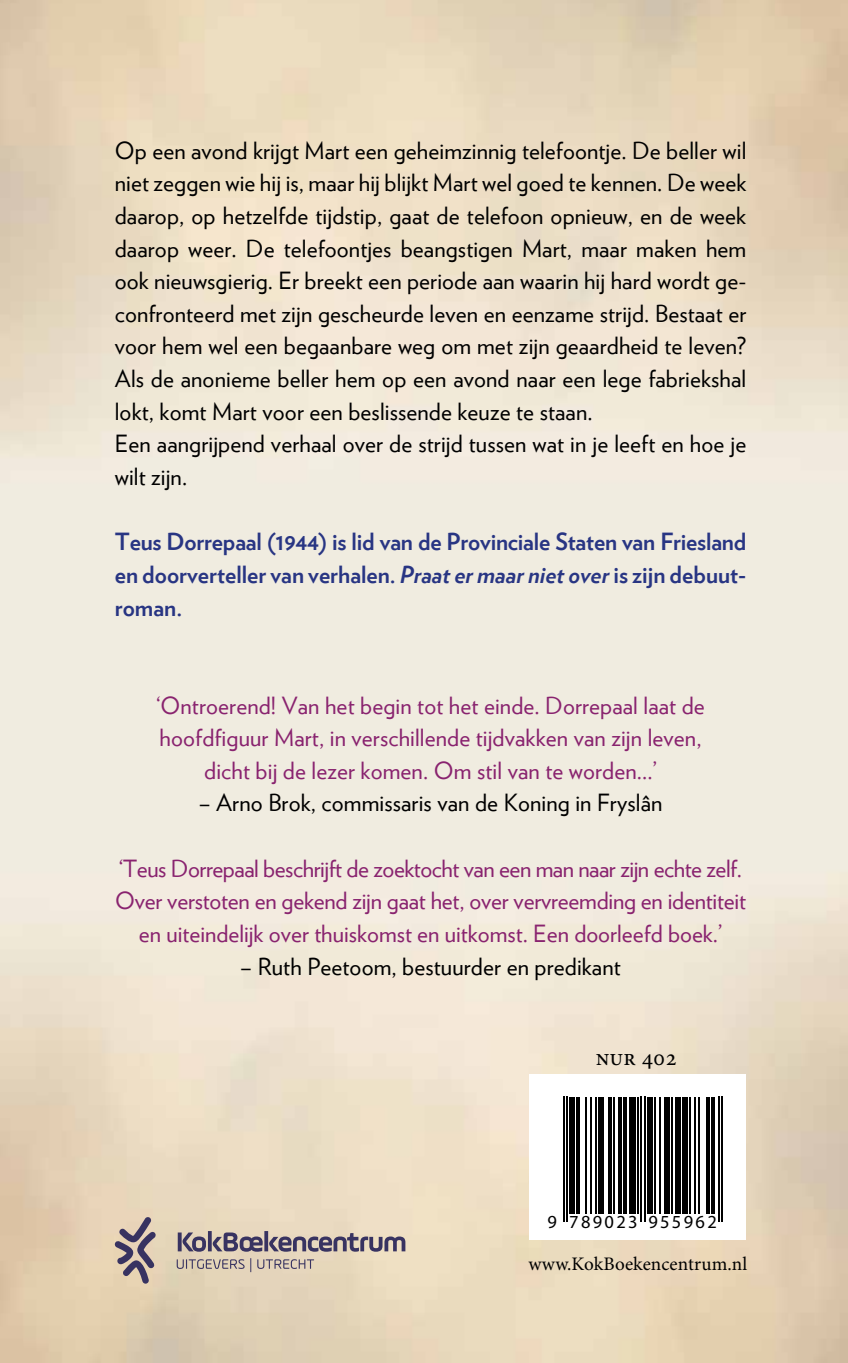
<style>
.page{position:relative;width:848px;height:1363px;background:#fff}
.page>*{position:absolute;margin:0;border:0;box-sizing:border-box;transform-origin:0 0}
.t1{font:23.62px/32.6px "Verlag";letter-spacing:.005em;color:#000}
.t2{font:23.62px/32.6px "Verlag";color:#89236f;text-align:center}
.t3{font:700 23.62px/32.6px "Verlag";color:#283583;text-align:justify}
.t4{font:23.62px "Minion Pro";letter-spacing:.01em;color:#000}
.t5{font:19.12px "Minion Pro";letter-spacing:.005em;color:#000}
.t6{font:18.45px "Myriad Pro";letter-spacing:.125em;color:#000}
.s1{font-style:italic}
</style>
<div class="page">
<img style="left:0;top:0;width:848px;height:1362px">
<svg style="left:178px;top:1230px;width:227px;height:21px;background:#9d9196"></svg>
<svg style="left:177px;top:1257px;width:74px;height:14px"></svg>
<svg style="left:257px;top:1259px;width:57px;height:9px"></svg>
<svg style="left:114px;top:1216px;width:42px;height:67px;background:#a89a97"></svg>
<div style="left:529px;top:1074px;width:217px;height:166px;background:#fff"></div>
<hr style="left:563px;top:1096px;width:2px;height:125px;background:#000">
<hr style="left:566px;top:1096px;width:2px;height:125px;background:#000">
<div style="left:570px;top:1096px;width:5px;height:117px;background:#000"></div>
<hr style="left:576px;top:1096px;width:4px;height:117px;background:#000">
<hr style="left:585px;top:1096px;width:1px;height:117px;background:#000">
<hr style="left:590px;top:1096px;width:2px;height:117px;background:#000">
<hr style="left:595px;top:1096px;width:2px;height:117px;background:#000">
<div style="left:598px;top:1096px;width:5px;height:117px;background:#000"></div>
<hr style="left:608px;top:1096px;width:4px;height:117px;background:#000">
<hr style="left:613px;top:1096px;width:2px;height:117px;background:#000">
<hr style="left:618px;top:1096px;width:4px;height:117px;background:#000">
<hr style="left:623px;top:1096px;width:4px;height:117px;background:#000">
<div style="left:629px;top:1096px;width:6px;height:117px;background:#000"></div>
<hr style="left:637px;top:1096px;width:2px;height:117px;background:#000">
<hr style="left:640px;top:1096px;width:2px;height:125px;background:#000">
<hr style="left:644px;top:1096px;width:1px;height:125px;background:#000">
<div style="left:647px;top:1096px;width:5px;height:117px;background:#000"></div>
<hr style="left:654px;top:1096px;width:2px;height:117px;background:#000">
<hr style="left:659px;top:1096px;width:2px;height:117px;background:#000">
<div style="left:664px;top:1096px;width:5px;height:117px;background:#000"></div>
<hr style="left:671px;top:1096px;width:1px;height:117px;background:#000">
<div style="left:676px;top:1096px;width:5px;height:117px;background:#000"></div>
<div style="left:682px;top:1096px;width:6px;height:117px;background:#000"></div>
<hr style="left:689px;top:1096px;width:2px;height:117px;background:#000">
<hr style="left:694px;top:1096px;width:2px;height:117px;background:#000">
<hr style="left:698px;top:1096px;width:1px;height:117px;background:#000">
<hr style="left:706px;top:1096px;width:4px;height:117px;background:#000">
<hr style="left:711px;top:1096px;width:4px;height:117px;background:#000">
<hr style="left:718px;top:1096px;width:2px;height:125px;background:#000">
<hr style="left:721px;top:1096px;width:2px;height:125px;background:#000">
<p class="t1" style="left:115px;top:132px;width:633px">Op een avond krijgt Mart een geheimzinnig telefoontje. De beller wil niet zeggen wie hij is, maar hij blijkt Mart wel goed te kennen. De week daarop, op hetzelfde tijdstip, gaat de telefoon opnieuw, en de week daarop weer. De telefoontjes beangstigen Mart, maar maken hem ook nieuwsgierig. Er breekt een periode aan waarin hij hard wordt ge&shy;confronteerd met zijn gescheurde leven en eenzame strijd. Bestaat er voor hem wel een begaanbare weg om met zijn geaardheid te leven?<br>Als de anonieme beller hem op een avond naar een lege fabriekshal lokt, komt Mart voor een beslissende keuze te staan.<br>Een aangrijpend verhaal over de strijd tussen wat in je leeft en hoe je wilt zijn.</p>
<p class="t3" style="left:115px;top:524px;width:633px">Teus Dorrepaal (1944) is lid van de Provinciale Staten van Friesland en doorverteller van verhalen. <span class="s1">Praat er maar niet over</span> is zijn debuut&shy;roman.</p>
<p class="t2" style="left:156px;top:687px;width:550px">‘Ontroerend! Van het begin tot het einde. Dorrepaal laat de hoofdfiguur Mart, in verschillende tijdvakken van zijn leven, dicht bij de lezer komen. Om stil van te worden...’</p>
<p class="t1" style="left:199px;top:785px;width:465px">– Arno Brok, commissaris van de Koning in Fryslân</p>
<p class="t2" style="left:115px;top:850px;width:632px">‘Teus Dorrepaal beschrijft de zoektocht van een man naar zijn echte zelf.<br>Over verstoten en gekend zijn gaat het, over vervreemding en identiteit en uiteindelijk over thuiskomst en uitkomst. Een doorleefd boek.’</p>
<p class="t1" style="left:240px;top:948px;width:382px">– Ruth Peetoom, bestuurder en predikant</p>
<p class="t4" style="left:596px;top:1041px;width:83px">nur 402</p>
<p class="t6" style="left:547px;top:1209px;width:171px">9 789023 955962</p>
<p class="t5" style="left:528px;top:1250px;width:220px">www.KokBoekencentrum.nl</p>
</div>
